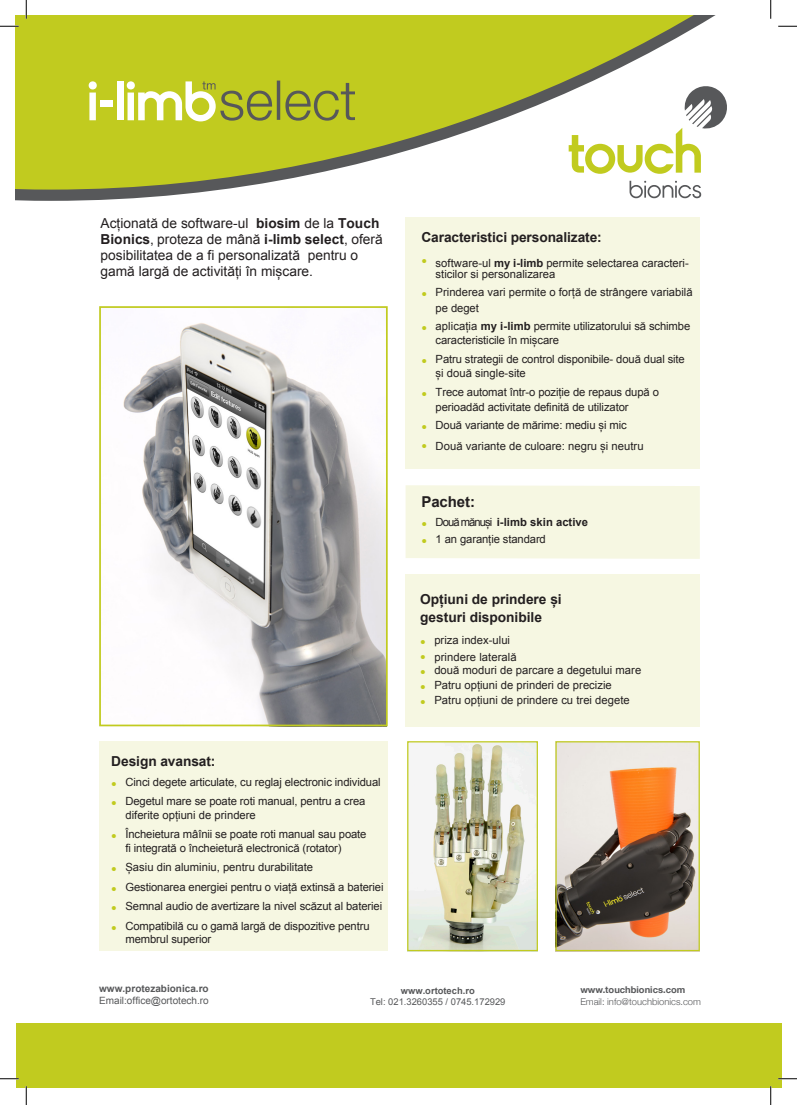
<style>
.page{position:relative;width:797px;height:1105px;background:#fff}
.page>*{position:absolute;margin:0;border:0;box-sizing:border-box;transform-origin:0 0}
.Body_text{font:700 15px "Arial";letter-spacing:-.005em;color:#231f20}
.Body_text-2{font:13.75px/16px "Arial";color:#231f20}
.Body_text-3{font:700 13.75px/18.8px "Arial";letter-spacing:-.005em;color:#231f20}
.Body_text-4{font:11.25px/13.5px "Arial";letter-spacing:-.01em;color:#231f20}
.Body_text-5{font:700 11.25px "Arial";color:#231f20}
.t1{font:10px/12.1px "Arial";color:#57585a}
.t2{font:300 9.38px "Helvetica Neue";color:#57585a}
.t3{font:9.38px "Arial";color:#57585a}
.t4{font:700 9.38px "Helvetica Neue";color:#57585a}
.t5{font:700 9.38px "Arial";color:#57585a}
.s1{font-weight:700}
.s2{font-family:"Helvetica Neue";font-weight:300;color:#c1cb1f}
.s3{font-weight:400}
</style>
<div class="page">
<svg style="left:16px;top:16px;width:756px;height:185px"></svg>
<div style="left:16px;top:1023px;width:765px;height:64px;background:#c1cb1f"></div>
<div style="left:405px;top:217px;width:294px;height:252px;background:#f6f7e2"></div>
<div style="left:405px;top:485px;width:294px;height:74px;background:#f6f7e2"></div>
<div style="left:99px;top:741px;width:289px;height:210px;background:#f6f7e2"></div>
<img style="left:123px;top:323px;width:262px;height:400px">
<div style="left:99px;top:306px;width:289px;height:420px;border:2px solid #c1cb1f"></div>
<img style="left:557px;top:743px;width:140px;height:206px">
<div style="left:555px;top:741px;width:144px;height:210px;border:1px solid #c1cb1f"></div>
<img style="left:409px;top:743px;width:127px;height:206px">
<div style="left:407px;top:741px;width:131px;height:210px;border:1px solid #c1cb1f"></div>
<div style="left:405px;top:574px;width:294px;height:152px;background:#f6f7e2"></div>
<svg style="left:89px;top:81px;width:8px;height:39px"></svg>
<div style="left:100px;top:100px;width:12px;height:7px;background:#fff"></div>
<div style="left:117px;top:81px;width:6px;height:39px;background:#fff"></div>
<svg style="left:127px;top:81px;width:228px;height:40px;background:#bac14d"></svg>
<svg style="left:0;top:25px;width:19px;height:2px"></svg>
<svg style="left:778px;top:25px;width:19px;height:2px"></svg>
<svg style="left:0;top:1078px;width:19px;height:1px"></svg>
<svg style="left:778px;top:1078px;width:19px;height:1px"></svg>
<svg style="left:25px;top:0;width:2px;height:19px"></svg>
<svg style="left:25px;top:1086px;width:2px;height:19px"></svg>
<svg style="left:770px;top:0;width:1px;height:19px"></svg>
<svg style="left:770px;top:1086px;width:1px;height:19px"></svg>
<p class="Body_text-2" style="left:100px;top:216px;width:284px">Acționată de software-ul <span class="s1">biosim</span> de la <span class="s1">Touch Bionics</span>, proteza de mână <span class="s1">i-limb select</span>, oferă posibilitatea de a fi personalizată pentru o gamă largă de activități în mișcare.</p>
<p class="Body_text-3" style="left:111px;top:752px;width:106px">Design avansat:</p>
<p class="Body_text-4" style="left:111px;top:775px;width:271px"><span class="s2">•</span> Cinci degete articulate, cu reglaj electronic individual</p>
<p class="Body_text-4" style="left:125px;top:794px;width:241px;text-indent:-14px"><span class="s2">•</span> Degetul mare se poate roti manual, pentru a crea diferite opțiuni de prindere</p>
<p class="Body_text-4" style="left:125px;top:828px;width:242px;text-indent:-14px"><span class="s2">•</span> Încheietura mâînii se poate roti manual sau poate fi integrată o încheietură electronică (rotator)</p>
<p class="Body_text-4" style="left:111px;top:861px;width:203px"><span class="s2">•</span> Șasiu din aluminiu, pentru durabilitate</p>
<p class="Body_text-4" style="left:111px;top:880px;width:274px"><span class="s2">•</span> Gestionarea energiei pentru o viață extinsă a bateriei</p>
<p class="Body_text-4" style="left:111px;top:900px;width:272px"><span class="s2">•</span> Semnal audio de avertizare la nivel scăzut al bateriei</p>
<p class="Body_text-4" style="left:125px;top:919px;width:246px;text-indent:-14px"><span class="s2">•</span> Compatibilă cu o gamă largă de dispozitive pentru membrul superior</p>
<p class="Body_text-3" style="left:421px;top:229px;width:182px">Caracteristici personalizate:</p>
<p class="Body_text-4" style="left:435px;top:258px;width:254px;line-height:10.5px;text-indent:-14px"><sup>•</sup> software-ul <span class="s1">my i-limb</span> permite selectarea caracteri&shy;sticilor si personalizarea</p>
<p class="Body_text-4" style="left:435px;top:285px;width:258px;line-height:15.2px;text-indent:-14px"><span class="s2">•</span> Prinderea vari permite o forță de strângere variabilă pe deget</p>
<p class="Body_text-4" style="left:435px;top:318px;width:256px;line-height:14.6px;text-indent:-14px"><span class="s2">•</span> aplicația <span class="s1">my i-limb</span> permite utilizatorului să schimbe caracteristicile în mișcare</p>
<p class="Body_text-4" style="left:435px;top:352px;width:251px;line-height:14.5px;text-indent:-14px"><span class="s2">•</span> Patru strategii de control disponibile- două dual site și două single-site</p>
<p class="Body_text-4" style="left:435px;top:385px;width:225px;line-height:14.5px;text-indent:-14px"><span class="s2">•</span> Trece automat într-o poziție de repaus după o perioadăd activitate definită de utilizator</p>
<p class="Body_text-4" style="left:421px;top:419px;width:207px"><span class="s2">•</span> Două variante de mărime: mediu și mic</p>
<p class="Body_text-4" style="left:421px;top:439px;width:224px"><span class="s2">•</span> Două variante de culoare: negru și neutru</p>
<p class="Body_text" style="left:421px;top:491px;width:55px">Pachet:</p>
<p class="Body_text-5" style="left:421px;top:514px;width:168px"><span class="s2">•</span> <span class="s3">Două mănuși</span> i-limb skin active</p>
<p class="Body_text-4" style="left:421px;top:532px;width:126px"><span class="s2">•</span> 1 an garanție standard</p>
<p class="Body_text-3" style="left:420px;top:590px;width:143px">Opțiuni de prindere și gesturi disponibile</p>
<p class="Body_text-4" style="left:420px;top:633px;width:91px"><span class="s2">•</span> priza index-ului</p>
<p class="Body_text-4" style="left:420px;top:650px;width:98px"><span class="s2">•</span> prindere laterală</p>
<p class="Body_text-4" style="left:420px;top:663px;width:222px"><span class="s2">•</span> două moduri de parcare a degetului mare</p>
<p class="Body_text-4" style="left:420px;top:678px;width:193px"><span class="s2">•</span> Patru opțiuni de prinderi de precizie</p>
<p class="Body_text-4" style="left:420px;top:693px;width:211px"><span class="s2">•</span> Patru opțiuni de prindere cu trei degete</p>
<p class="t1" style="left:99px;top:982px;width:111px"><span class="s1">www.protezabionica.ro<br></span>Email:office@ortotech.ro</p>
<p class="t4" style="left:580px;top:981px;width:106px">www.touchbionics.com</p>
<p class="t5" style="left:401px;top:984px;width:75px">www.ortotech.ro</p>
<p class="t3" style="left:370px;top:996px;width:137px">Tel: 021.3260355 / 0745.172929</p>
<p class="t2" style="left:580px;top:994px;width:122px">Email: info@touchbionics.com</p>
</div>
